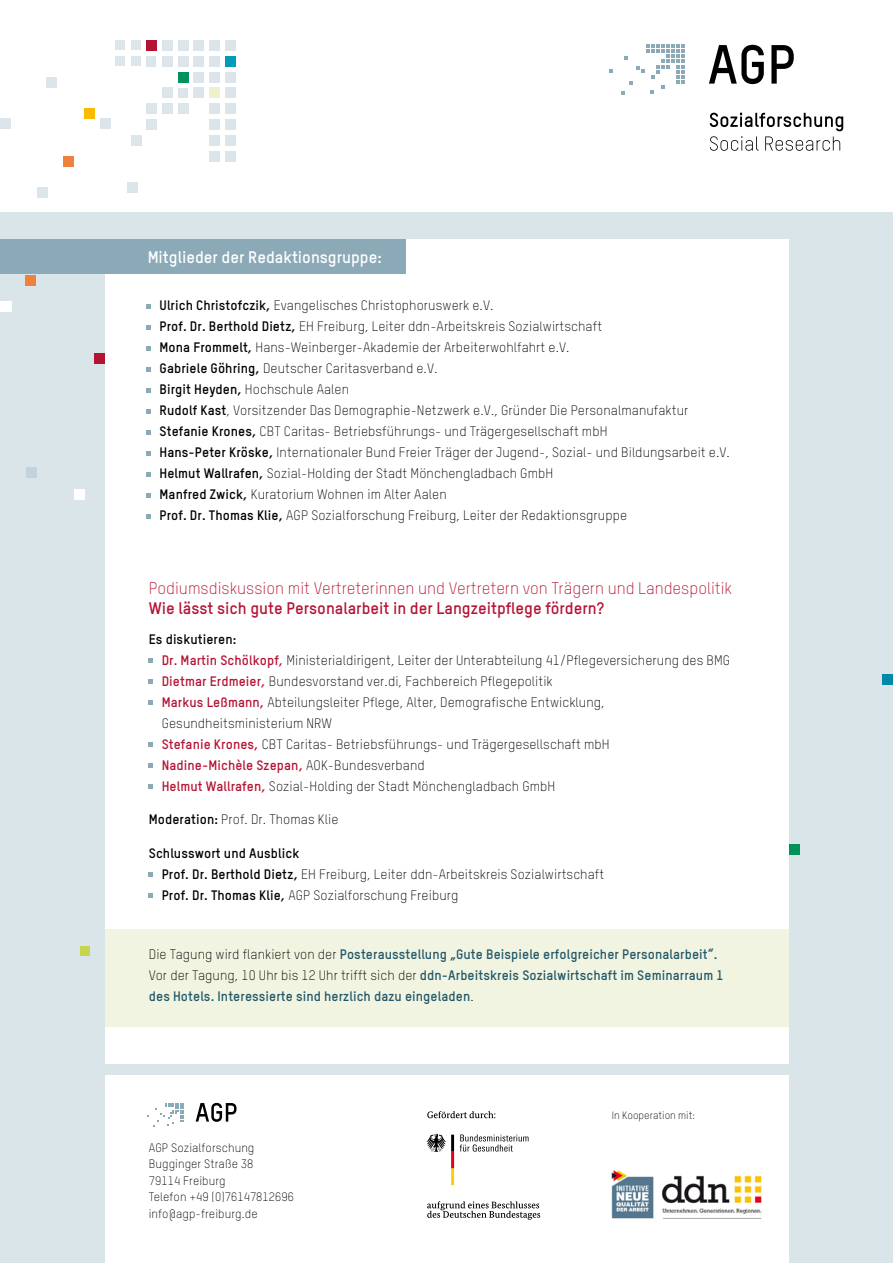
<style>
.page{position:relative;width:893px;height:1263px;background:#fff}
.page>*{position:absolute;margin:0;border:0;box-sizing:border-box;transform-origin:0 0}
.t1{font:300 16.5px "TSTAR";color:#b51334}
.t2{font:700 16.5px "TSTAR";color:#b51334}
.t3{font:700 16.5px "TSTAR";color:#fff}
.t4{font:300 13.5px/21px "TSTAR";letter-spacing:.005em;color:#000}
.t5{font:700 13.5px/21px "TSTAR";letter-spacing:.005em;color:#21576a}
.t6{font:700 13.5px "TSTAR";letter-spacing:.005em;color:#b51334}
.t7{font:700 13.5px "TSTAR";letter-spacing:.005em;color:#000}
.t8{font:300 12px "TSTAR";letter-spacing:.005em;color:#000}
.t9{font:300 10.5px "TSTAR";color:#000}
.s1{font-weight:700}
.s2{font-weight:700;color:#b51334}
.s3{font-weight:300;color:#000}
</style>
<div class="page">
<div style="left:0;top:212px;width:893px;height:1051px;background:#dae5ea"></div>
<div style="left:74px;top:489px;width:10px;height:10px;background:#fff"></div>
<div style="left:26px;top:467px;width:10px;height:10px;background:#c3d3dc"></div>
<div style="left:94px;top:353px;width:11px;height:10px;background:#b51334"></div>
<div style="left:26px;top:275px;width:10px;height:10px;background:#ee813c"></div>
<div style="left:0;top:302px;width:12px;height:10px;background:#fff"></div>
<div style="left:790px;top:845px;width:10px;height:10px;background:#00925a"></div>
<div style="left:882px;top:674px;width:11px;height:11px;background:#0088a4"></div>
<svg style="left:609px;top:70px;width:4px;height:3px"></svg>
<svg style="left:621px;top:45px;width:64px;height:50px"></svg>
<svg style="left:709px;top:45px;width:55px;height:39px"></svg>
<svg style="left:771px;top:45px;width:23px;height:39px"></svg>
<svg style="left:710px;top:113px;width:133px;height:38px"></svg>
<div style="left:105px;top:240px;width:683px;height:824px;background:#fff"></div>
<div style="left:105px;top:1076px;width:683px;height:187px;background:#fff"></div>
<div style="left:0;top:240px;width:405px;height:34px;background:#8ba9b7"></div>
<svg style="left:147px;top:304px;width:4px;height:4px"></svg>
<svg style="left:147px;top:325px;width:4px;height:4px"></svg>
<svg style="left:147px;top:346px;width:4px;height:4px"></svg>
<svg style="left:147px;top:367px;width:4px;height:4px"></svg>
<svg style="left:147px;top:388px;width:4px;height:4px"></svg>
<svg style="left:147px;top:409px;width:4px;height:4px"></svg>
<svg style="left:147px;top:430px;width:4px;height:4px"></svg>
<svg style="left:147px;top:451px;width:4px;height:4px"></svg>
<svg style="left:147px;top:472px;width:4px;height:4px"></svg>
<svg style="left:147px;top:493px;width:4px;height:4px"></svg>
<svg style="left:147px;top:514px;width:4px;height:4px"></svg>
<div style="left:81px;top:946px;width:9px;height:10px;background:#c7d44e"></div>
<img style="left:611px;top:1170px;width:151px;height:49px">
<svg style="left:426px;top:1111px;width:114px;height:109px"></svg>
<div style="left:146px;top:40px;width:11px;height:11px;background:#b51334"></div>
<div style="left:226px;top:56px;width:10px;height:10px;background:#009bb8"></div>
<div style="left:178px;top:72px;width:10px;height:10px;background:#00925a"></div>
<div style="left:84px;top:108px;width:11px;height:11px;background:#faba00"></div>
<div style="left:63px;top:156px;width:10px;height:10px;background:#ee813c"></div>
<div style="left:131px;top:40px;width:10px;height:10px;background:#dce5e9"></div>
<div style="left:162px;top:40px;width:10px;height:11px;background:#dce5e9"></div>
<div style="left:178px;top:40px;width:10px;height:11px;background:#dce5e9"></div>
<div style="left:194px;top:40px;width:10px;height:11px;background:#dce5e9"></div>
<div style="left:210px;top:40px;width:10px;height:11px;background:#dce5e9"></div>
<div style="left:226px;top:40px;width:10px;height:11px;background:#dce5e9"></div>
<div style="left:115px;top:56px;width:10px;height:10px;background:#dce5e9"></div>
<div style="left:131px;top:56px;width:10px;height:10px;background:#dce5e9"></div>
<div style="left:146px;top:56px;width:10px;height:10px;background:#dce5e9"></div>
<div style="left:162px;top:56px;width:10px;height:10px;background:#dce5e9"></div>
<div style="left:178px;top:56px;width:10px;height:10px;background:#dce5e9"></div>
<div style="left:194px;top:56px;width:10px;height:10px;background:#dce5e9"></div>
<div style="left:210px;top:56px;width:10px;height:10px;background:#dce5e9"></div>
<div style="left:194px;top:72px;width:10px;height:10px;background:#dce5e9"></div>
<div style="left:210px;top:72px;width:10px;height:10px;background:#dce5e9"></div>
<div style="left:226px;top:72px;width:10px;height:10px;background:#dce5e9"></div>
<div style="left:162px;top:88px;width:10px;height:10px;background:#dce5e9"></div>
<div style="left:178px;top:88px;width:10px;height:10px;background:#dce5e9"></div>
<div style="left:194px;top:88px;width:10px;height:10px;background:#dce5e9"></div>
<div style="left:210px;top:88px;width:10px;height:10px;background:#eef2ca"></div>
<div style="left:226px;top:88px;width:10px;height:10px;background:#dce5e9"></div>
<div style="left:210px;top:104px;width:10px;height:10px;background:#dce5e9"></div>
<div style="left:226px;top:104px;width:10px;height:10px;background:#dce5e9"></div>
<div style="left:210px;top:120px;width:10px;height:10px;background:#dce5e9"></div>
<div style="left:226px;top:120px;width:10px;height:10px;background:#dce5e9"></div>
<div style="left:210px;top:135px;width:10px;height:11px;background:#dce5e9"></div>
<div style="left:226px;top:135px;width:10px;height:11px;background:#dce5e9"></div>
<div style="left:146px;top:104px;width:11px;height:10px;background:#dce5e9"></div>
<div style="left:162px;top:104px;width:10px;height:10px;background:#dce5e9"></div>
<div style="left:178px;top:104px;width:10px;height:10px;background:#dce5e9"></div>
<div style="left:146px;top:120px;width:11px;height:10px;background:#dce5e9"></div>
<div style="left:131px;top:135px;width:11px;height:11px;background:#dce5e9"></div>
<div style="left:128px;top:183px;width:10px;height:10px;background:#dce5e9"></div>
<div style="left:210px;top:151px;width:10px;height:10px;background:#dce5e9"></div>
<div style="left:100px;top:119px;width:10px;height:10px;background:#dce5e9"></div>
<div style="left:47px;top:77px;width:10px;height:10px;background:#dce5e9"></div>
<div style="left:0;top:118px;width:11px;height:10px;background:#dce5e9"></div>
<div style="left:37px;top:188px;width:11px;height:10px;background:#dce5e9"></div>
<div style="left:115px;top:40px;width:10px;height:10px;background:#dce5e9"></div>
<div style="left:226px;top:151px;width:10px;height:10px;background:#dce5e9"></div>
<svg style="left:148px;top:1103px;width:36px;height:24px"></svg>
<svg style="left:196px;top:1103px;width:41px;height:19px"></svg>
<div style="left:105px;top:929px;width:683px;height:98px;background:#f1f4e0"></div>
<svg style="left:149px;top:658px;width:4px;height:4px"></svg>
<svg style="left:149px;top:679px;width:4px;height:4px"></svg>
<svg style="left:149px;top:700px;width:4px;height:4px"></svg>
<svg style="left:149px;top:742px;width:4px;height:4px"></svg>
<svg style="left:149px;top:763px;width:4px;height:4px"></svg>
<svg style="left:149px;top:784px;width:4px;height:4px"></svg>
<svg style="left:149px;top:873px;width:4px;height:4px"></svg>
<svg style="left:149px;top:894px;width:4px;height:4px"></svg>
<p class="t3" style="left:148px;top:246px;width:236px">Mitglieder der Redaktionsgruppe:</p>
<p class="t4" style="left:160px;top:295px;width:335px"><span class="s1">Ulrich Christofczik,</span> Evangelisches Christophoruswerk e.V.</p>
<p class="t4" style="left:160px;top:316px;width:444px"><span class="s1">Prof. Dr. Berthold Dietz,</span> EH Freiburg, Leiter ddn-Arbeitskreis Sozialwirtschaft</p>
<p class="t4" style="left:160px;top:337px;width:412px"><span class="s1">Mona Frommelt,</span> Hans-Weinberger-Akademie der Arbeiterwohlfahrt e.V.</p>
<p class="t4" style="left:160px;top:358px;width:279px"><span class="s1">Gabriele Göhring,</span> Deutscher Caritasverband e.V.</p>
<p class="t4" style="left:160px;top:379px;width:191px"><span class="s1">Birgit Heyden,</span> Hochschule Aalen</p>
<p class="t4" style="left:160px;top:400px;width:530px"><span class="s1">Rudolf Kast</span>, Vorsitzender Das Demographie-Netzwerk e.V., Gründer Die Personalmanufaktur</p>
<p class="t4" style="left:160px;top:421px;width:449px"><span class="s1">Stefanie Krones,</span> CBT Caritas- Betriebsführungs- und Trägergesellschaft mbH</p>
<p class="t4" style="left:160px;top:442px;width:572px"><span class="s1">Hans-Peter Kröske,</span> Internationaler Bund Freier Träger der Jugend-, Sozial- und Bildungsarbeit e.V.</p>
<p class="t4" style="left:160px;top:463px;width:395px"><span class="s1">Helmut Wallrafen,</span> Sozial-Holding der Stadt Mönchengladbach GmbH</p>
<p class="t4" style="left:160px;top:484px;width:289px"><span class="s1">Manfred Zwick,</span> Kuratorium Wohnen im Alter Aalen</p>
<p class="t4" style="left:160px;top:505px;width:469px"><span class="s1">Prof. Dr. Thomas Klie,</span> AGP Sozialforschung Freiburg, Leiter der Redaktionsgruppe</p>
<p class="t1" style="left:149px;top:579px;width:585px">Podiumsdiskussion mit Vertreterinnen und Vertretern von Trägern und Landespolitik</p>
<p class="t2" style="left:149px;top:598px;width:457px">Wie lässt sich gute Personalarbeit in der Langzeitpflege fördern?</p>
<p class="t7" style="left:149px;top:630px;width:89px">Es diskutieren:</p>
<p class="t4" style="left:162px;top:649px;width:570px"><span class="s2">Dr. Martin Schölkopf,</span> Ministerialdirigent, Leiter der Unterabteilung 41/Pflegeversicherung des BMG</p>
<p class="t4" style="left:162px;top:670px;width:393px"><span class="s2">Dietmar Erdmeier,</span> Bundesvorstand ver.di, Fachbereich Pflegepolitik</p>
<p class="t4" style="left:162px;top:691px;width:445px"><span class="s2">Markus Leßmann,</span> Abteilungsleiter Pflege, Alter, Demografische Entwicklung,<br>Gesundheitsministerium NRW</p>
<p class="t4" style="left:162px;top:733px;width:449px"><span class="s2">Stefanie Krones,</span> CBT Caritas- Betriebsführungs- und Trägergesellschaft mbH</p>
<p class="t6" style="left:162px;top:756px;width:265px">Nadine-Michèle Szepan, <span class="s3">AOK-Bundesverband</span></p>
<p class="t4" style="left:162px;top:775px;width:395px"><span class="s2">Helmut Wallrafen,</span> Sozial-Holding der Stadt Mönchengladbach GmbH</p>
<p class="t4" style="left:149px;top:809px;width:191px"><span class="s1">Moderation:</span> Prof. Dr. Thomas Klie</p>
<p class="t7" style="left:149px;top:845px;width:152px">Schlusswort und Ausblick</p>
<p class="t4" style="left:162px;top:864px;width:444px"><span class="s1">Prof. Dr. Berthold Dietz,</span> EH Freiburg, Leiter ddn-Arbeitskreis Sozialwirtschaft</p>
<p class="t4" style="left:162px;top:885px;width:298px"><span class="s1">Prof. Dr. Thomas Klie,</span> AGP Sozialforschung Freiburg</p>
<p class="t5" style="left:149px;top:943px;width:570px"><span class="s3">Die Tagung wird flankiert von der</span> Posterausstellung „Gute Beispiele erfolgreicher Personalarbeit“.</p>
<p class="t5" style="left:149px;top:964px;width:576px"><span class="s3">Vor der Tagung, 10 Uhr bis 12 Uhr trifft sich der</span> ddn-Arbeitskreis Sozialwirtschaft im Seminarraum 1 des Hotels. Interessierte sind herzlich dazu eingeladen<span class="s3">.</span></p>
<p class="t8" style="left:149px;top:1140px;width:107px">AGP Sozialforschung</p>
<p class="t8" style="left:149px;top:1157px;width:106px">Bugginger Straße 38</p>
<p class="t8" style="left:149px;top:1173px;width:78px">79114 Freiburg</p>
<p class="t8" style="left:149px;top:1190px;width:147px">Telefon +49 (0)76147812696</p>
<p class="t8" style="left:149px;top:1206px;width:110px">info@agp-freiburg.de</p>
<p class="t9" style="left:612px;top:1108px;width:85px">In Kooperation mit:</p>
</div>
